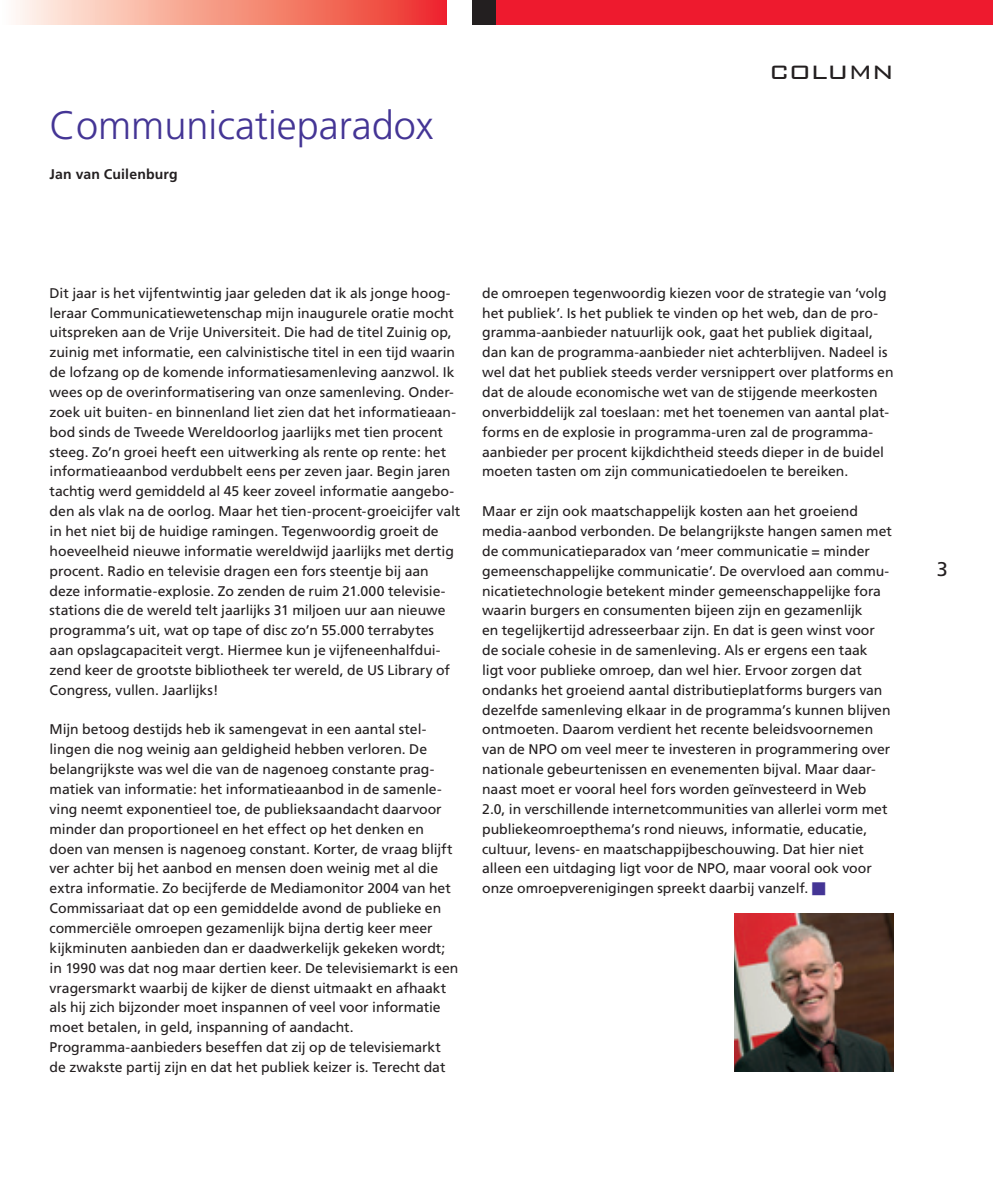
<style>
.page{position:relative;width:993px;height:1191px;background:#fff}
.page>*{position:absolute;margin:0;border:0;box-sizing:border-box;transform-origin:0 0}
.t1{font:300 39.73px "Frutiger";color:#443595}
.t2{font:300 31.5px "Bank Gothic BT";color:#231f20}
.t3{font:19.78px "Frutiger";color:#231f20}
.t4{font:14px/19.8px "Frutiger";letter-spacing:-.005em;color:#231f20}
.t5{font:700 14px "Frutiger";letter-spacing:.01em;color:#231f20}
.s1{color:#443595}
</style>
<div class="page">
<svg style="left:16px;top:0;width:430px;height:25px;background:#f59384"></svg>
<div style="left:471px;top:0;width:25px;height:25px;background:#231f20"></div>
<div style="left:496px;top:0;width:496px;height:25px;background:#ee1a2e"></div>
<img style="left:734px;top:913px;width:159px;height:158px">
<h1 class="t1" style="left:50px;top:109px;width:385px">Communicatieparadox</h1>
<p class="t5" style="left:50px;top:168px;width:130px">Jan van Cuilenburg</p>
<h2 class="t2" style="left:769px;top:50px;width:125px">column</h2>
<p class="t4" style="left:50px;top:284px;width:412px">Dit jaar is het vijfentwintig jaar geleden dat ik als jonge hoog&shy;leraar Communicatiewetenschap mijn inaugurele oratie mocht uitspreken aan de Vrije Universiteit. Die had de titel Zuinig op, zuinig met informatie, een calvinistische titel in een tijd waarin de lofzang op de komende informatiesamenleving aanzwol. Ik wees op de overinformatisering van onze samenleving. Onder&shy;zoek uit buiten- en binnenland liet zien dat het informatieaan&shy;bod sinds de Tweede Wereldoorlog jaarlijks met tien procent steeg. Zo’n groei heeft een uitwerking als rente op rente: het informatieaanbod verdubbelt eens per zeven jaar. Begin jaren tachtig werd gemiddeld al 45 keer zoveel informatie aangebo&shy;den als vlak na de oorlog. Maar het tien-procent-groeicijfer valt in het niet bij de huidige ramingen. Tegenwoordig groeit de hoeveelheid nieuwe informatie wereldwijd jaarlijks met dertig procent. Radio en televisie dragen een fors steentje bij aan deze informatie-explosie. Zo zenden de ruim 21.000 televisie&shy;stations die de wereld telt jaarlijks 31 miljoen uur aan nieuwe programma’s uit, wat op tape of disc zo’n 55.000 terrabytes aan opslagcapaciteit vergt. Hiermee kun je vijfeneenhalfdui&shy;zend keer de grootste bibliotheek ter wereld, de US Library of Congress, vullen. Jaarlijks!</p>
<p class="t4" style="left:50px;top:721px;width:410px">Mijn betoog destijds heb ik samengevat in een aantal stel&shy;lingen die nog weinig aan geldigheid hebben verloren. De belangrijkste was wel die van de nagenoeg constante prag&shy;matiek van informatie: het informatieaanbod in de samenle&shy;ving neemt exponentieel toe, de publieksaandacht daarvoor minder dan proportioneel en het effect op het denken en doen van mensen is nagenoeg constant. Korter, de vraag blijft ver achter bij het aanbod en mensen doen weinig met al die extra informatie. Zo becijferde de Mediamonitor 2004 van het Commissariaat dat op een gemiddelde avond de publieke en commerciële omroepen gezamenlijk bijna dertig keer meer kijkminuten aanbieden dan er daadwerkelijk gekeken wordt; in 1990 was dat nog maar dertien keer. De televisiemarkt is een vragersmarkt waarbij de kijker de dienst uitmaakt en afhaakt als hij zich bijzonder moet inspannen of veel voor informatie moet betalen, in geld, inspanning of aandacht.<br>Programma-aanbieders beseffen dat zij op de televisiemarkt de zwakste partij zijn en dat het publiek keizer is. Terecht dat</p>
<p class="t4" style="left:482px;top:284px;width:413px">de omroepen tegenwoordig kiezen voor de strategie van ‘volg het publiek’. Is het publiek te vinden op het web, dan de pro&shy;gramma-aanbieder natuurlijk ook, gaat het publiek digitaal, dan kan de programma-aanbieder niet achterblijven. Nadeel is wel dat het publiek steeds verder versnippert over platforms en dat de aloude economische wet van de stijgende meerkosten onverbiddelijk zal toeslaan: met het toenemen van aantal plat&shy;forms en de explosie in programma-uren zal de programma&shy;aanbieder per procent kijkdichtheid steeds dieper in de buidel moeten tasten om zijn communicatiedoelen te bereiken.</p>
<p class="t4" style="left:482px;top:502px;width:411px">Maar er zijn ook maatschappelijk kosten aan het groeiend media-aanbod verbonden. De belangrijkste hangen samen met de communicatieparadox van ‘meer communicatie = minder gemeenschappelijke communicatie’. De overvloed aan commu&shy;nicatietechnologie betekent minder gemeenschappelijke fora waarin burgers en consumenten bijeen zijn en gezamenlijk<br>en tegelijkertijd adresseerbaar zijn. En dat is geen winst voor de sociale cohesie in de samenleving. Als er ergens een taak ligt voor publieke omroep, dan wel hier. Ervoor zorgen dat ondanks het groeiend aantal distributieplatforms burgers van dezelfde samenleving elkaar in de programma’s kunnen blijven ontmoeten. Daarom verdient het recente beleidsvoornemen van de NPO om veel meer te investeren in programmering over nationale gebeurtenissen en evenementen bijval. Maar daar&shy;naast moet er vooral heel fors worden geïnvesteerd in Web 2.0, in verschillende internetcommunities van allerlei vorm met publiekeomroepthema’s rond nieuws, informatie, educatie, cultuur, levens- en maatschappijbeschouwing. Dat hier niet alleen een uitdaging ligt voor de NPO, maar vooral ook voor onze omroepverenigingen spreekt daarbij vanzelf. <span class="s1">■</span></p>
<h3 class="t3" style="left:936px;top:561px;width:13px">3</h3>
</div>
